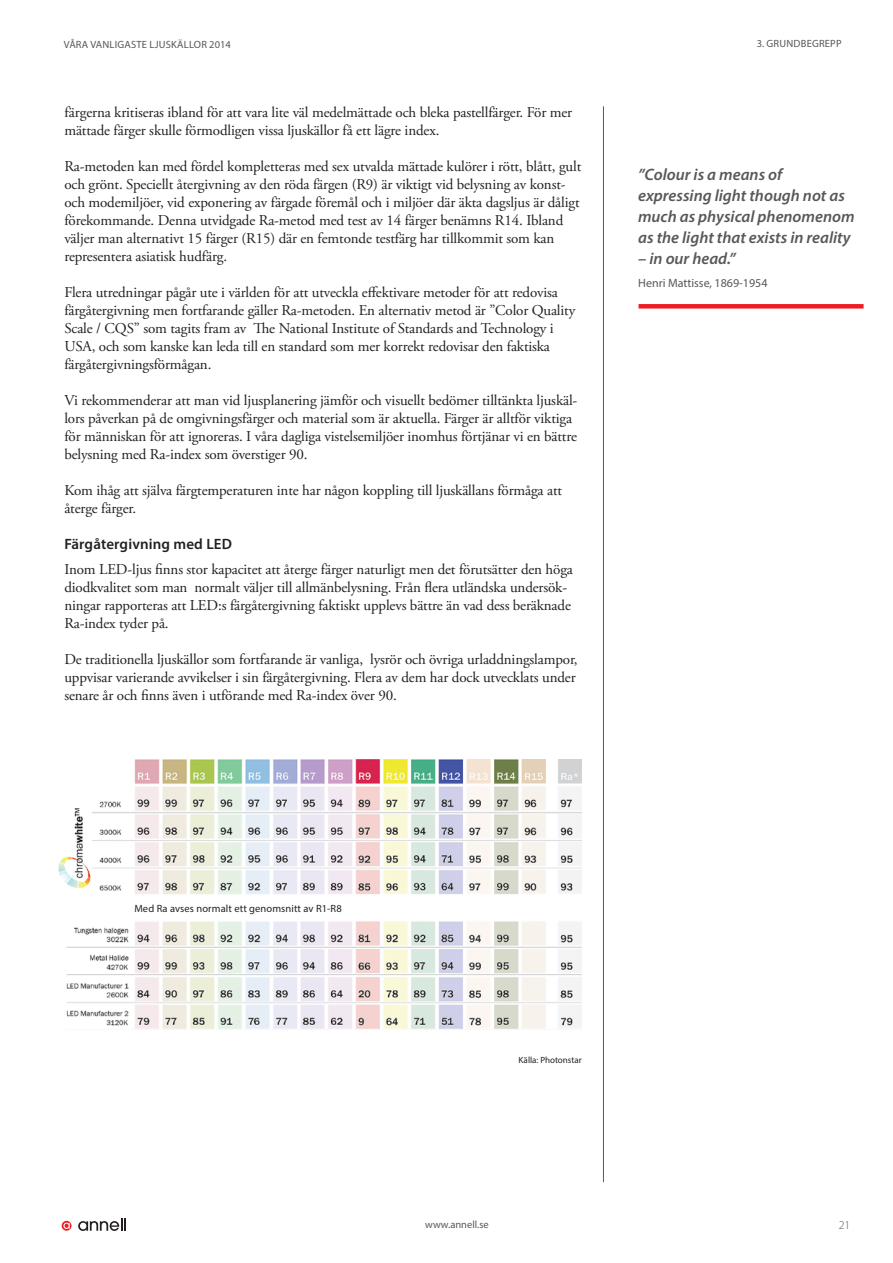
<style>
.page{position:relative;width:893px;height:1263px;background:#fff}
.page>*{position:absolute;margin:0;border:0;box-sizing:border-box;transform-origin:0 0}
.t1{font:italic 600 16.5px/21px "Myriad Pro";color:#57585a}
.t2{font:15px/18px "Adobe Garamond Pro";letter-spacing:-.01em;color:#231f20}
.t3{font:600 15px "Myriad Pro";letter-spacing:.01em;color:#231f20}
.t4{font:12px "Myriad Pro";color:#57585a}
.t5{font:300 12px "Myriad Pro";color:#57585a}
.t6{font:10.5px "Myriad Pro";letter-spacing:.02em;color:#57585a}
.t7{font:10.5px "Myriad Pro";letter-spacing:.01em;color:#231f20}
.t8{font:10.5px "Myriad Pro";color:#57585a}
.t9{font:9px "Myriad Pro";color:#231f20}
</style>
<div class="page">
<svg style="left:62px;top:1221px;width:10px;height:10px"></svg>
<svg style="left:63px;top:1223px;width:7px;height:6px"></svg>
<svg style="left:78px;top:1218px;width:48px;height:13px"></svg>
<hr style="left:603px;top:106px;width:1px;height:1076px;background:#57585a">
<div style="left:639px;top:304px;width:225px;height:5px;background:#ee1d23"></div>
<img style="left:58px;top:760px;width:524px;height:269px">
<div style="left:134px;top:898px;width:454px;height:20px;background:#fff"></div>
<p class="t6" style="left:64px;top:38px;width:168px">VÅRA VANLIGASTE LJUSKÄLLOR 2014</p>
<p class="t6" style="left:757px;top:37px;width:86px">3. GRUNDBEGREPP</p>
<p class="t2" style="left:64px;top:104px;width:509px">färgerna kritiseras ibland för att vara lite väl medelmättade och bleka pastellfärger. För mer mättade färger skulle förmodligen vissa ljuskällor få ett lägre index.</p>
<p class="t2" style="left:64px;top:158px;width:518px">Ra-metoden kan med fördel kompletteras med sex utvalda mättade kulörer i rött, blått, gult och grönt. Speciellt återgivning av den röda färgen (R9) är viktigt vid belysning av konst&shy;och modemiljöer, vid exponering av färgade föremål och i miljöer där äkta dagsljus är dåligt förekommande. Denna utvidgade Ra-metod med test av 14 färger benämns R14. Ibland väljer man alternativt 15 färger (R15) där en femtonde testfärg har tillkommit som kan representera asiatisk hudfärg.</p>
<p class="t2" style="left:64px;top:284px;width:512px">Flera utredningar pågår ute i världen för att utveckla effektivare metoder för att redovisa färgåtergivning men fortfarande gäller Ra-metoden. En alternativ metod är ”Color Quality Scale / CQS” som tagits fram av The National Institute of Standards and Technology i USA, och som kanske kan leda till en standard som mer korrekt redovisar den faktiska färgåtergivningsförmågan.</p>
<p class="t2" style="left:64px;top:392px;width:514px">Vi rekommenderar att man vid ljusplanering jämför och visuellt bedömer tilltänkta ljuskäl&shy;lors påverkan på de omgivningsfärger och material som är aktuella. Färger är alltför viktiga för människan för att ignoreras. I våra dagliga vistelsemiljöer inomhus förtjänar vi en bättre belysning med Ra-index som överstiger 90.</p>
<p class="t2" style="left:64px;top:482px;width:499px">Kom ihåg att själva färgtemperaturen inte har någon koppling till ljuskällans förmåga att återge färger.</p>
<p class="t3" style="left:64px;top:535px;width:169px">Färgåtergivning med LED</p>
<p class="t2" style="left:64px;top:560px;width:510px">Inom LED-ljus finns stor kapacitet att återge färger naturligt men det förutsätter den höga diodkvalitet som man normalt väljer till allmänbelysning. Från flera utländska undersök&shy;ningar rapporteras att LED:s färgåtergivning faktiskt upplevs bättre än vad dess beräknade Ra-index tyder på.</p>
<p class="t2" style="left:64px;top:650px;width:515px">De traditionella ljuskällor som fortfarande är vanliga, lysrör och övriga urladdningslampor, uppvisar varierande avvikelser i sin färgåtergivning. Flera av dem har dock utvecklats under senare år och finns även i utförande med Ra-index över 90.</p>
<p class="t1" style="left:638px;top:163px;width:218px">”Colour is a means of expressing light though not as much as physical phenomenom as the light that exists in reality</p>
<p class="t1" style="left:638px;top:247px;width:99px">– in our head.”</p>
<p class="t4" style="left:638px;top:275px;width:131px">Henri Mattisse, 1869-1954</p>
<p class="t7" style="left:134px;top:902px;width:209px">Med Ra avses normalt ett genomsnitt av R1-R8</p>
<p class="t9" style="left:519px;top:1054px;width:65px">Källa: Photonstar</p>
<p class="t8" style="left:425px;top:1218px;width:65px">www.annell.se</p>
<p class="t5" style="left:839px;top:1218px;width:13px">21</p>
</div>
